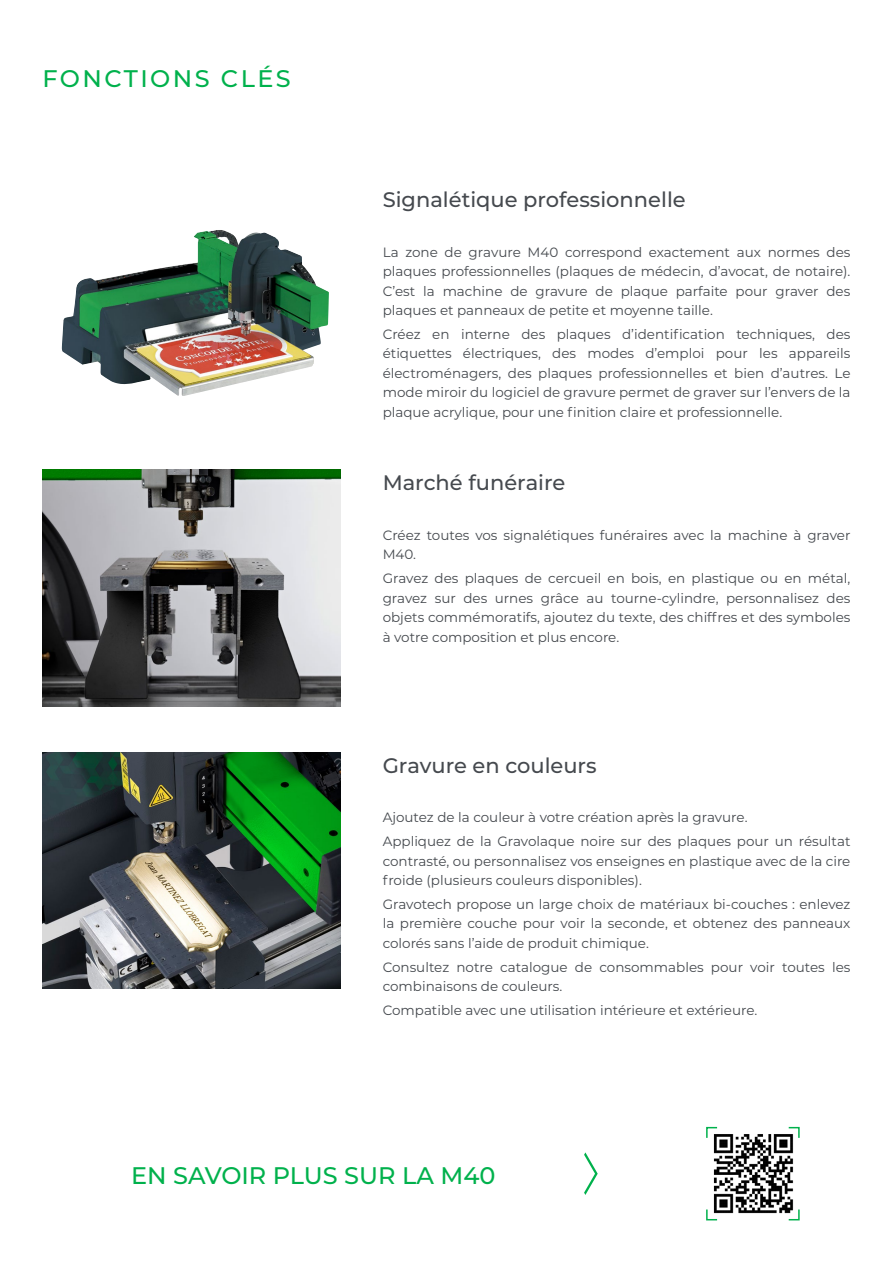
<style>
.page{position:relative;width:893px;height:1263px;background:#fff}
.page>*{position:absolute;margin:0;border:0;box-sizing:border-box;transform-origin:0 0}
.t1{font:500 24px "Montserrat";color:#00b14c}
.t2{font:500 24px "Montserrat";letter-spacing:.1em;color:#00b14c}
.t3{font:500 21px "Montserrat";color:#45494e}
.t4{font:13.5px/19.5px "Montserrat";color:#45494e;text-align:justify}
</style>
<div class="page">
<svg style="left:584px;top:1152px;width:14px;height:43px"></svg>
<svg style="left:706px;top:1126px;width:12px;height:12px"></svg>
<svg style="left:706px;top:1209px;width:12px;height:12px"></svg>
<svg style="left:788px;top:1126px;width:12px;height:12px"></svg>
<svg style="left:788px;top:1209px;width:12px;height:12px"></svg>
<img style="left:43px;top:470px;width:297px;height:236px">
<img style="left:62px;top:230px;width:267px;height:166px">
<img style="left:43px;top:752px;width:297px;height:237px">
<img style="left:710px;top:1130px;width:85px;height:86px">
<h1 class="t2" style="left:43px;top:62px;width:250px">FONCTIONS CLÉS</h1>
<h2 class="t3" style="left:383px;top:185px;width:304px">Signalétique professionnelle</h2>
<p class="t4" style="left:383px;top:242px;width:469px">La zone de gravure M40 correspond exactement aux normes des plaques professionnelles (plaques de médecin, d’avocat, de notaire).<br>C’est la machine de gravure de plaque parfaite pour graver des plaques et panneaux de petite et moyenne taille.</p>
<p class="t4" style="left:383px;top:324px;width:469px">Créez en interne des plaques d’identification techniques, des étiquettes électriques, des modes d’emploi pour les appareils électroménagers, des plaques professionnelles et bien d’autres. Le mode miroir du logiciel de gravure permet de graver sur l’envers de la plaque acrylique, pour une finition claire et professionnelle.</p>
<h2 class="t3" style="left:383px;top:468px;width:184px">Marché funéraire</h2>
<p class="t4" style="left:383px;top:525px;width:469px">Créez toutes vos signalétiques funéraires avec la machine à graver<br>M40.</p>
<p class="t4" style="left:383px;top:568px;width:469px">Gravez des plaques de cercueil en bois, en plastique ou en métal, gravez sur des urnes grâce au tourne-cylindre, personnalisez des objets commémoratifs, ajoutez du texte, des chiffres et des symboles à votre composition et plus encore.</p>
<h2 class="t3" style="left:383px;top:750px;width:215px">Gravure en couleurs</h2>
<p class="t4" style="left:383px;top:805px;width:469px;line-height:23.7px">Ajoutez de la couleur à votre création après la gravure.<br>Appliquez de la Gravolaque noire sur des plaques pour un résultat</p>
<p class="t4" style="left:383px;top:851px;width:469px">contrasté, ou personnalisez vos enseignes en plastique avec de la cire froide (plusieurs couleurs disponibles).</p>
<p class="t4" style="left:383px;top:894px;width:469px">Gravotech propose un large choix de matériaux bi-couches : enlevez la première couche pour voir la seconde, et obtenez des panneaux colorés sans l’aide de produit chimique.</p>
<p class="t4" style="left:383px;top:956px;width:469px">Consultez notre catalogue de consommables pour voir toutes les combinaisons de couleurs.</p>
<p class="t4" style="left:383px;top:1000px;width:376px">Compatible avec une utilisation intérieure et extérieure.</p>
<h1 class="t1" style="left:131px;top:1159px;width:366px">EN SAVOIR PLUS SUR LA M40</h1>
</div>
